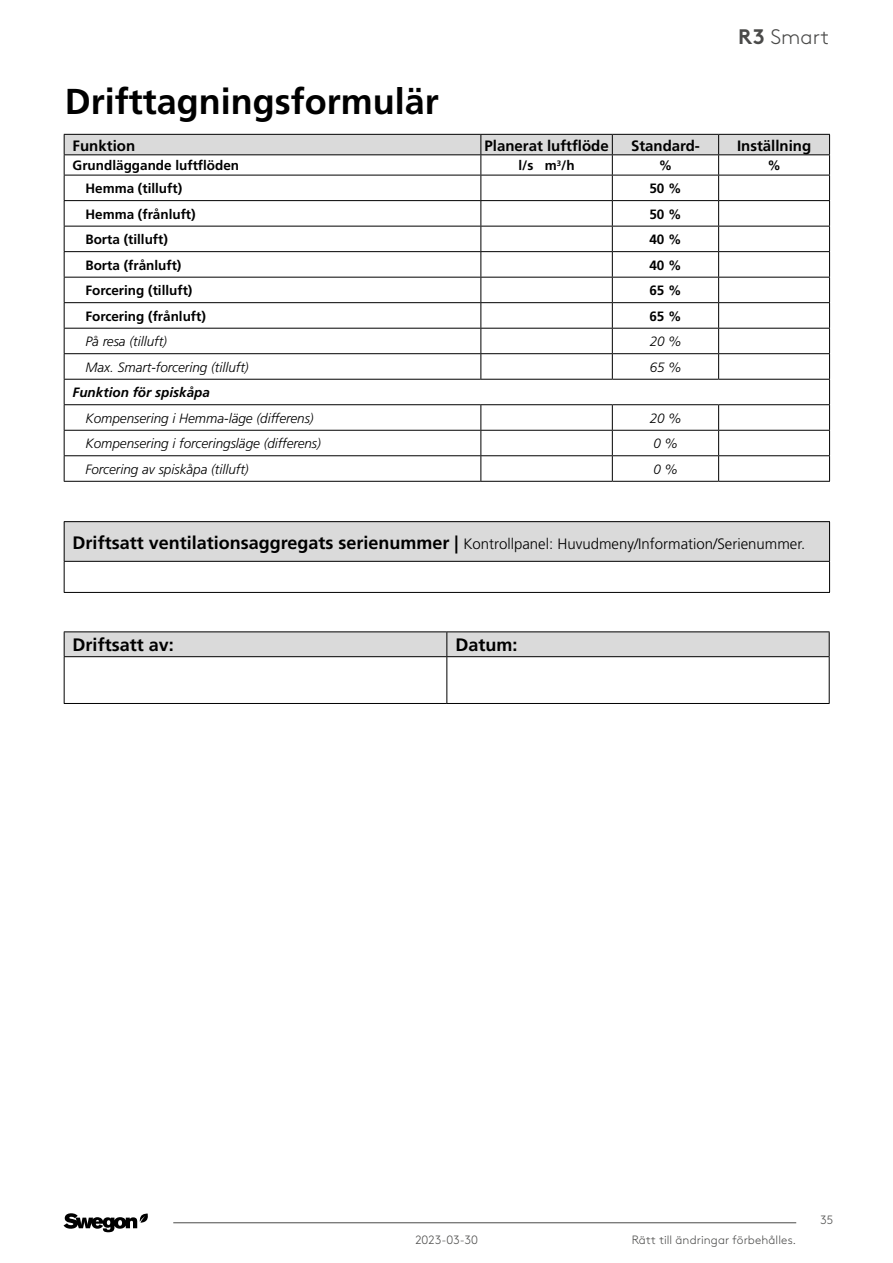
<style>
.page{position:relative;width:893px;height:1263px;background:#fff}
.page>*{position:absolute;margin:0;border:0;box-sizing:border-box;transform-origin:0 0}
.Luvun_otsikko{font:36px "Frutiger LT 65 Bd";color:#000}
.t1{font:300 21px "Swegon Brown";color:#4a4a49}
.Väliotsikko_12{font:18px "Frutiger LT 65 Bd";color:#000}
.Väliotsikko_12-2{font:15px "Frutiger LT 45 Lt";color:#000}
.Väliotsikko_10{font:15px "Frutiger LT 65 Bd";color:#000}
.Leipis{font:13.5px "Frutiger LT 46 Lt It";color:#000}
.Leipis-2{font:13.5px "Frutiger LT 65 Bd";color:#000}
.Leipis-3{font:13.5px "Frutiger LT 66 Bd It";color:#000}
.t2{font:300 12px "Swegon Brown";letter-spacing:.005em;color:#4a4a49}
.s1{font-weight:700}
.s2{font-family:"Frutiger LT 65 Bd";font-size:18px}
</style>
<div class="page">
<hr style="left:173px;top:1222px;width:623px;height:1px;background:#4a4a49">
<svg style="left:64px;top:1213px;width:84px;height:19px"></svg>
<svg style="left:64px;top:134px;width:766px;height:347px"></svg>
<hr style="left:719px;top:200px;width:111px;height:1px;background:#000">
<hr style="left:64px;top:302px;width:417px;height:1px;background:#000">
<hr style="left:64px;top:328px;width:417px;height:1px;background:#000">
<hr style="left:64px;top:353px;width:417px;height:1px;background:#000">
<hr style="left:64px;top:430px;width:417px;height:1px;background:#000">
<hr style="left:64px;top:455px;width:417px;height:1px;background:#000">
<hr style="left:64px;top:481px;width:417px;height:1px;background:#000">
<hr style="left:481px;top:302px;width:131px;height:1px;background:#000">
<hr style="left:612px;top:302px;width:107px;height:1px;background:#000">
<hr style="left:481px;top:328px;width:131px;height:1px;background:#000">
<hr style="left:612px;top:328px;width:107px;height:1px;background:#000">
<hr style="left:481px;top:353px;width:131px;height:1px;background:#000">
<hr style="left:612px;top:353px;width:107px;height:1px;background:#000">
<hr style="left:481px;top:430px;width:131px;height:1px;background:#000">
<hr style="left:612px;top:430px;width:107px;height:1px;background:#000">
<hr style="left:481px;top:455px;width:131px;height:1px;background:#000">
<hr style="left:612px;top:455px;width:107px;height:1px;background:#000">
<hr style="left:481px;top:481px;width:131px;height:1px;background:#000">
<hr style="left:612px;top:481px;width:107px;height:1px;background:#000">
<hr style="left:719px;top:302px;width:111px;height:1px;background:#000">
<hr style="left:719px;top:328px;width:111px;height:1px;background:#000">
<hr style="left:719px;top:353px;width:111px;height:1px;background:#000">
<hr style="left:719px;top:430px;width:111px;height:1px;background:#000">
<hr style="left:719px;top:455px;width:111px;height:1px;background:#000">
<hr style="left:719px;top:481px;width:111px;height:1px;background:#000">
<div style="left:64px;top:522px;width:766px;height:39px;background:#dadada"></div>
<hr style="left:64px;top:522px;width:1px;height:39px;background:#000">
<hr style="left:829px;top:522px;width:1px;height:39px;background:#000">
<hr style="left:64px;top:521px;width:766px;height:1px;background:#000">
<hr style="left:64px;top:562px;width:1px;height:30px;background:#000">
<hr style="left:829px;top:562px;width:1px;height:30px;background:#000">
<hr style="left:64px;top:561px;width:766px;height:1px;background:#000">
<hr style="left:64px;top:592px;width:766px;height:1px;background:#000">
<hr style="left:64px;top:631px;width:383px;height:1px;background:#000">
<div style="left:64px;top:632px;width:766px;height:24px;background:#dadada"></div>
<hr style="left:447px;top:631px;width:383px;height:1px;background:#000">
<hr style="left:64px;top:657px;width:1px;height:46px;background:#000">
<hr style="left:64px;top:656px;width:383px;height:1px;background:#000">
<hr style="left:64px;top:703px;width:383px;height:1px;background:#000">
<hr style="left:446px;top:657px;width:1px;height:46px;background:#000">
<hr style="left:829px;top:657px;width:1px;height:46px;background:#000">
<hr style="left:447px;top:656px;width:383px;height:1px;background:#000">
<hr style="left:447px;top:703px;width:383px;height:1px;background:#000">
<h2 class="t1" style="left:738px;top:22px;width:92px"><span class="s1">R3</span> Smart</h2>
<p class="Luvun_otsikko" style="left:65px;top:80px;width:376px">Drifttagningsformulär</p>
<p class="Väliotsikko_10" style="left:73px;top:137px;width:64px">Funktion</p>
<p class="Väliotsikko_10" style="left:484px;top:137px;width:126px">Planerat luftflöde</p>
<p class="Väliotsikko_10" style="left:631px;top:137px;width:70px">Standard-</p>
<p class="Väliotsikko_10" style="left:737px;top:137px;width:76px">Inställning</p>
<p class="Leipis-2" style="left:73px;top:158px;width:168px">Grundläggande luftflöden</p>
<p class="Leipis-2" style="left:519px;top:158px;width:58px">l/s m<sup>3</sup>/h</p>
<p class="Leipis-2" style="left:659px;top:158px;width:15px">%</p>
<p class="Leipis-2" style="left:767px;top:158px;width:15px">%</p>
<p class="Leipis-2" style="left:85px;top:181px;width:98px">Hemma (tilluft)</p>
<p class="Leipis-2" style="left:649px;top:181px;width:34px">50 %</p>
<p class="Leipis-2" style="left:85px;top:206px;width:112px">Hemma (frånluft)</p>
<p class="Leipis-2" style="left:649px;top:206px;width:34px">50 %</p>
<p class="Leipis-2" style="left:85px;top:232px;width:84px">Borta (tilluft)</p>
<p class="Leipis-2" style="left:649px;top:232px;width:34px">40 %</p>
<p class="Leipis-2" style="left:85px;top:257px;width:98px">Borta (frånluft)</p>
<p class="Leipis-2" style="left:649px;top:257px;width:34px">40 %</p>
<p class="Leipis-2" style="left:85px;top:283px;width:109px">Forcering (tilluft)</p>
<p class="Leipis-2" style="left:649px;top:283px;width:34px">65 %</p>
<p class="Leipis-2" style="left:85px;top:308px;width:122px">Forcering (frånluft)</p>
<p class="Leipis-2" style="left:649px;top:308px;width:34px">65 %</p>
<p class="Leipis" style="left:85px;top:334px;width:83px">På resa (tilluft)</p>
<p class="Leipis" style="left:650px;top:334px;width:33px">20 %</p>
<p class="Leipis" style="left:85px;top:359px;width:165px">Max. Smart-forcering (tilluft)</p>
<p class="Leipis" style="left:650px;top:359px;width:33px">65 %</p>
<p class="Leipis-3" style="left:73px;top:385px;width:139px">Funktion för spiskåpa</p>
<p class="Leipis" style="left:85px;top:410px;width:230px">Kompensering i Hemma-läge (differens)</p>
<p class="Leipis" style="left:650px;top:410px;width:33px">20 %</p>
<p class="Leipis" style="left:85px;top:436px;width:237px">Kompensering i forceringsläge (differens)</p>
<p class="Leipis" style="left:653px;top:436px;width:26px">0 %</p>
<p class="Leipis" style="left:85px;top:461px;width:165px">Forcering av spiskåpa (tilluft)</p>
<p class="Leipis" style="left:653px;top:461px;width:26px">0 %</p>
<p class="Väliotsikko_12-2" style="left:73px;top:535px;width:734px"><span class="s2">Driftsatt ventilationsaggregats serienummer |</span> Kontrollpanel: Huvudmeny/Information/Serienummer.</p>
<p class="Väliotsikko_12" style="left:73px;top:635px;width:103px">Driftsatt av:</p>
<p class="Väliotsikko_12" style="left:455px;top:635px;width:64px">Datum:</p>
<p class="t2" style="left:415px;top:1231px;width:64px">2023-03-30</p>
<p class="t2" style="left:632px;top:1231px;width:166px">Rätt till ändringar förbehålles.</p>
<p class="t2" style="left:820px;top:1211px;width:15px">35</p>
</div>
